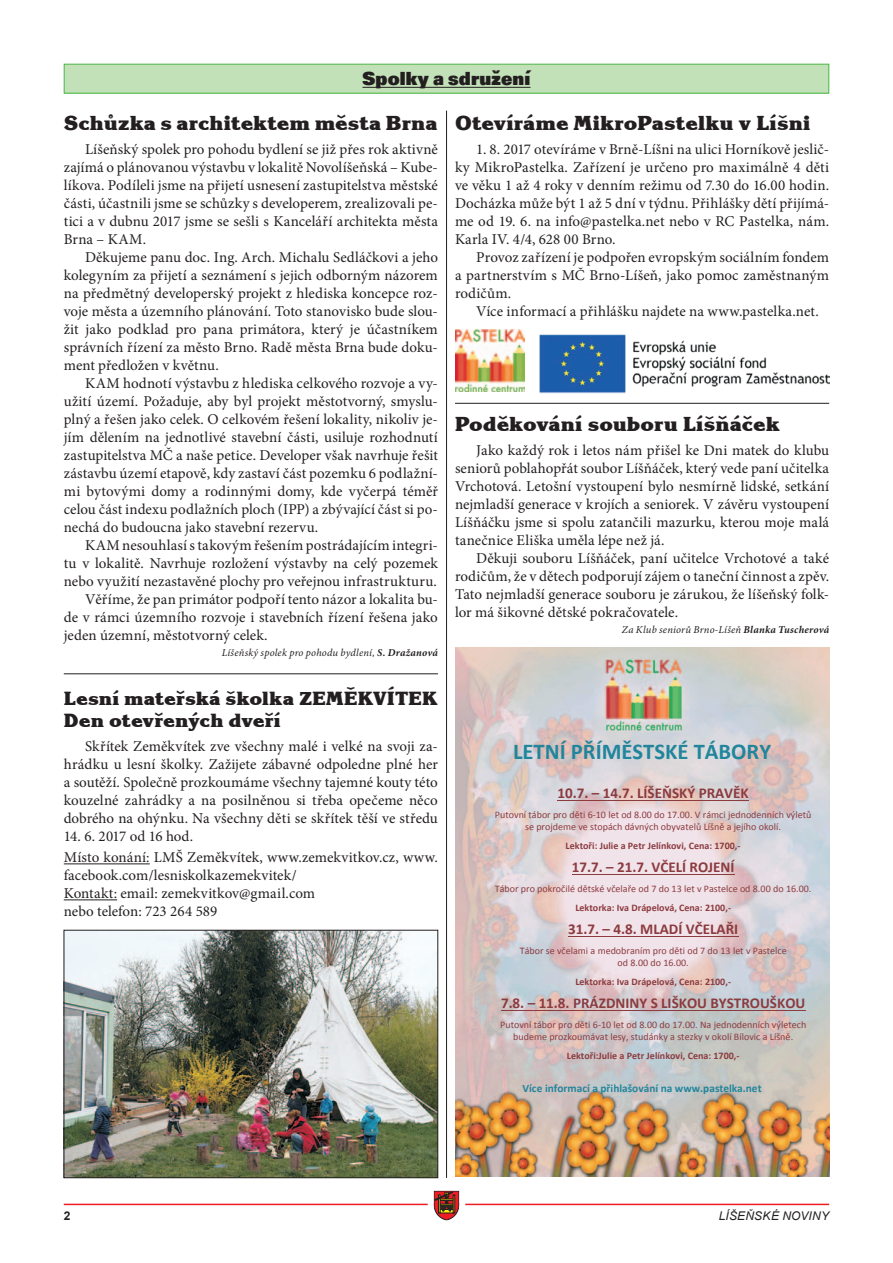
<style>
.page{position:relative;width:893px;height:1263px;background:#fff}
.page>*{position:absolute;margin:0;border:0;box-sizing:border-box;transform-origin:0 0}
.t1{font:700 22.65px "Calibri";color:#21859c}
.t2{font:800 21px "Korinna Itc TEE";color:#231f20}
.t3{font:800 19.8px/22.5px "Korinna Itc TEE";letter-spacing:.005em;color:#231f20}
.t4{font:800 19.5px "Unitus DEE";letter-spacing:.01em;color:#231f20}
.t5{font:700 15.15px "Calibri";color:#8c3b3f}
.t6{font:15px/18px "Minion Pro";letter-spacing:.005em;color:#231f20;text-align:justify}
.t7{font:italic 12px "Arial";letter-spacing:.015em;color:#231f20}
.t8{font:700 12px "Arial";color:#231f20}
.t9{font:700 11.25px "Calibri";color:#21859c}
.t10{font:italic 10.5px "Minion Pro";letter-spacing:.02em;color:#231f20}
.t11{font:10.05px/12.3px "Calibri";color:#8c3b3f;text-align:center}
.t12{font:700 10.05px "Calibri";color:#8c3b3f}
.s1{font-weight:700}
</style>
<div class="page">
<hr style="left:64px;top:1204px;width:765px;height:1px;background:#ee1d23">
<svg style="left:425px;top:1190px;width:43px;height:31px"></svg>
<div style="left:64px;top:64px;width:765px;height:29px;background:#c3e1b8"></div>
<hr style="left:362px;top:87px;width:168px;height:1px;background:#231f20">
<div style="left:64px;top:64px;width:765px;height:30px;border:1px solid #4cb848"></div>
<img style="left:456px;top:647px;width:373px;height:529px">
<hr style="left:557px;top:800px;width:192px;height:1px;background:#8c3b3f">
<hr style="left:572px;top:874px;width:163px;height:1px;background:#8c3b3f">
<hr style="left:568px;top:936px;width:170px;height:1px;background:#8c3b3f">
<hr style="left:501px;top:1010px;width:304px;height:1px;background:#8c3b3f">
<img style="left:455px;top:330px;width:70px;height:62px">
<img style="left:539px;top:334px;width:290px;height:59px">
<hr style="left:64px;top:863px;width:86px;height:1px;background:#231f20">
<hr style="left:64px;top:899px;width:53px;height:1px;background:#231f20">
<img style="left:66px;top:932px;width:370px;height:244px">
<div style="left:64px;top:930px;width:374px;height:248px;border:1px solid #231f20"></div>
<hr style="left:64px;top:673px;width:374px;height:1px;background:#231f20">
<hr style="left:446px;top:111px;width:1px;height:1067px;background:#231f20">
<hr style="left:455px;top:403px;width:374px;height:1px;background:#231f20">
<h3 class="t4" style="left:362px;top:67px;width:169px">Spolky a sdružení</h3>
<h2 class="t2" style="left:64px;top:111px;width:376px">Schůzka s architektem města Brna</h2>
<p class="t6" style="left:64px;top:140px;width:376px;text-indent:21px">Líšeňský spolek pro pohodu bydlení se již přes rok aktivně zajímá o plánovanou výstavbu v lokalitě Novolíšeňská – Kube&shy;líkova. Podíleli jsme na přijetí usnesení zastupitelstva městské části, účastnili jsme se schůzky s developerem, zrealizovali pe&shy;tici a v dubnu 2017 jsme se sešli s Kanceláří architekta města Brna – KAM.</p>
<p class="t6" style="left:64px;top:248px;width:376px;text-indent:21px">Děkujeme panu doc. Ing. Arch. Michalu Sedláčkovi a jeho kolegyním za přijetí a seznámení s jejich odborným názorem na předmětný developerský projekt z hlediska koncepce roz&shy;voje města a územního plánování. Toto stanovisko bude slou&shy;žit jako podklad pro pana primátora, který je účastníkem správních řízení za město Brno. Radě města Brna bude doku&shy;ment předložen v květnu.</p>
<p class="t6" style="left:64px;top:374px;width:376px;text-indent:21px">KAM hodnotí výstavbu z hlediska celkového rozvoje a vy&shy;užití území. Požaduje, aby byl projekt městotvorný, smyslu&shy;plný a řešen jako celek. O celkovém řešení lokality, nikoliv je&shy;jím dělením na jednotlivé stavební části, usiluje rozhodnutí zastupitelstva MČ a naše petice. Developer však navrhuje řešit zástavbu území etapově, kdy zastaví část pozemku 6 podlažní&shy;mi bytovými domy a rodinnými domy, kde vyčerpá téměř celou část indexu podlažních ploch (IPP) a zbývající část si po&shy;nechá do budoucna jako stavební rezervu.</p>
<p class="t6" style="left:85px;top:536px;width:354px">KAM nesouhlasí s takovým řešením postrádajícím integri-</p>
<p class="t6" style="left:64px;top:554px;width:376px">tu v lokalitě. Navrhuje rozložení výstavby na celý pozemek</p>
<p class="t6" style="left:64px;top:572px;width:375px">nebo využití nezastavěné plochy pro veřejnou infrastrukturu.</p>
<p class="t6" style="left:85px;top:590px;width:354px">Věříme, že pan primátor podpoří tento názor a lokalita bu-</p>
<p class="t6" style="left:64px;top:608px;width:376px">de v rámci územního rozvoje i stavebních řízení řešena jako</p>
<p class="t6" style="left:64px;top:626px;width:205px">jeden územní, městotvorný celek.</p>
<p class="t10" style="left:222px;top:646px;width:218px">Líšeňský spolek pro pohodu bydlení, <span class="s1">S. Dražanová</span></p>
<h3 class="t3" style="left:64px;top:687px;width:376px">Lesní mateřská školka ZEMĚKVÍTEK<br>Den otevřených dveří</h3>
<p class="t6" style="left:64px;top:738px;width:376px;text-indent:21px">Skřítek Zeměkvítek zve všechny malé i velké na svoji za&shy;hrádku u lesní školky. Zažijete zábavné odpoledne plné her a soutěží. Společně prozkoumáme všechny tajemné kouty této kouzelné zahrádky a na posilněnou si třeba opečeme něco dobrého na ohýnku. Na všechny děti se skřítek těší ve středu</p>
<p class="t6" style="left:64px;top:826px;width:376px;line-height:21px">14. 6. 2017 od 16 hod.<br>Místo konání: LMŠ Zeměkvítek, www.zemekvitkov.cz, www.</p>
<p class="t6" style="left:64px;top:867px;width:253px;text-align:left">facebook.com/lesniskolkazemekvitek/<br>Kontakt: email: zemekvitkov@gmail.com nebo telefon: 723 264 589</p>
<h2 class="t2" style="left:455px;top:111px;width:357px">Otevíráme MikroPastelku v Líšni</h2>
<p class="t6" style="left:455px;top:140px;width:376px;text-indent:21px">1. 8. 2017 otevíráme v Brně-Líšni na ulici Horníkově jeslič&shy;ky MikroPastelka. Zařízení je určeno pro maximálně 4 děti ve věku 1 až 4 roky v denním režimu od 7.30 do 16.00 hodin.<br>Docházka může být 1 až 5 dní v týdnu. Přihlášky dětí přijímá&shy;me od 19. 6. na info@pastelka.net nebo v RC Pastelka, nám.<br>Karla IV. 4/4, 628 00 Brno.</p>
<p class="t6" style="left:455px;top:248px;width:376px;text-indent:21px">Provoz zařízení je podpořen evropským sociálním fondem a partnerstvím s MČ Brno-Líšeň, jako pomoc zaměstnaným rodičům.</p>
<p class="t6" style="left:476px;top:302px;width:344px">Více informací a přihlášku najdete na www.pastelka.net.</p>
<h2 class="t2" style="left:455px;top:411px;width:326px">Poděkování souboru Líšňáček</h2>
<p class="t6" style="left:455px;top:441px;width:376px;text-indent:21px">Jako každý rok i letos nám přišel ke Dni matek do klubu seniorů poblahopřát soubor Líšňáček, který vede paní učitelka Vrchotová. Letošní vystoupení bylo nesmírně lidské, setkání nejmladší generace v krojích a seniorek. V závěru vystoupení Líšňáčku jsme si spolu zatančili mazurku, kterou moje malá tanečnice Eliška uměla lépe než já.</p>
<p class="t6" style="left:455px;top:549px;width:376px;text-indent:21px">Děkuji souboru Líšňáček, paní učitelce Vrchotové a také rodičům, že v dětech podporují zájem o taneční činnost a zpěv.<br>Tato nejmladší generace souboru je zárukou, že líšeňský folk&shy;lor má šikovné dětské pokračovatele.</p>
<p class="t10" style="left:622px;top:623px;width:209px">Za Klub seniorů Brno-Líšeň <span class="s1">Blanka Tuscherová</span></p>
<h1 class="t1" style="left:513px;top:737px;width:260px">LETNÍ PŘÍMĚSTSKÉ TÁBORY</h1>
<p class="t5" style="left:557px;top:783px;width:193px">10.7. – 14.7. LÍŠEŇSKÝ PRAVĚK</p>
<p class="t11" style="left:495px;top:808px;width:318px">Putovní tábor pro děti 6-10 let od 8.00 do 17.00. V rámci jednodenních výletů se projdeme ve stopách dávných obyvatelů Líšně a jejího okolí.</p>
<p class="t12" style="left:566px;top:839px;width:177px">Lektoři: Julie a Petr Jelínkovi, Cena: 1700,-</p>
<p class="t5" style="left:572px;top:857px;width:164px">17.7. – 21.7. VČELÍ ROJENÍ</p>
<p class="t11" style="left:495px;top:882px;width:318px">Tábor pro pokročilé dětské včelaře od 7 do 13 let v Pastelce od 8.00 do 16.00.</p>
<p class="t12" style="left:575px;top:901px;width:157px">Lektorka: Iva Drápelová, Cena: 2100,-</p>
<p class="t5" style="left:568px;top:919px;width:172px">31.7. – 4.8. MLADÍ VČELAŘI</p>
<p class="t11" style="left:520px;top:944px;width:268px">Tábor se včelami a medobraním pro děti od 7 do 13 let v Pastelce od 8.00 do 16.00.</p>
<p class="t12" style="left:575px;top:975px;width:157px">Lektorka: Iva Drápelová, Cena: 2100,-</p>
<p class="t5" style="left:501px;top:993px;width:306px">7.8. – 11.8. PRÁZDNINY S LIŠKOU BYSTROUŠKOU</p>
<p class="t11" style="left:500px;top:1018px;width:308px">Putovní tábor pro děti 6-10 let od 8.00 do 17.00. Na jednodenních výletech budeme prozkoumávat lesy, studánky a stezky v okolí Bílovic a Líšně.</p>
<p class="t12" style="left:567px;top:1049px;width:174px">Lektoři:Julie a Petr Jelínkovi, Cena: 1700,-</p>
<p class="t9" style="left:522px;top:1081px;width:241px">Více informací a přihlašování na www.pastelka.net</p>
<p class="t8" style="left:64px;top:1208px;width:8px">2</p>
<p class="t7" style="left:719px;top:1208px;width:112px">LÍŠEŇSKÉ NOVINY</p>
</div>
